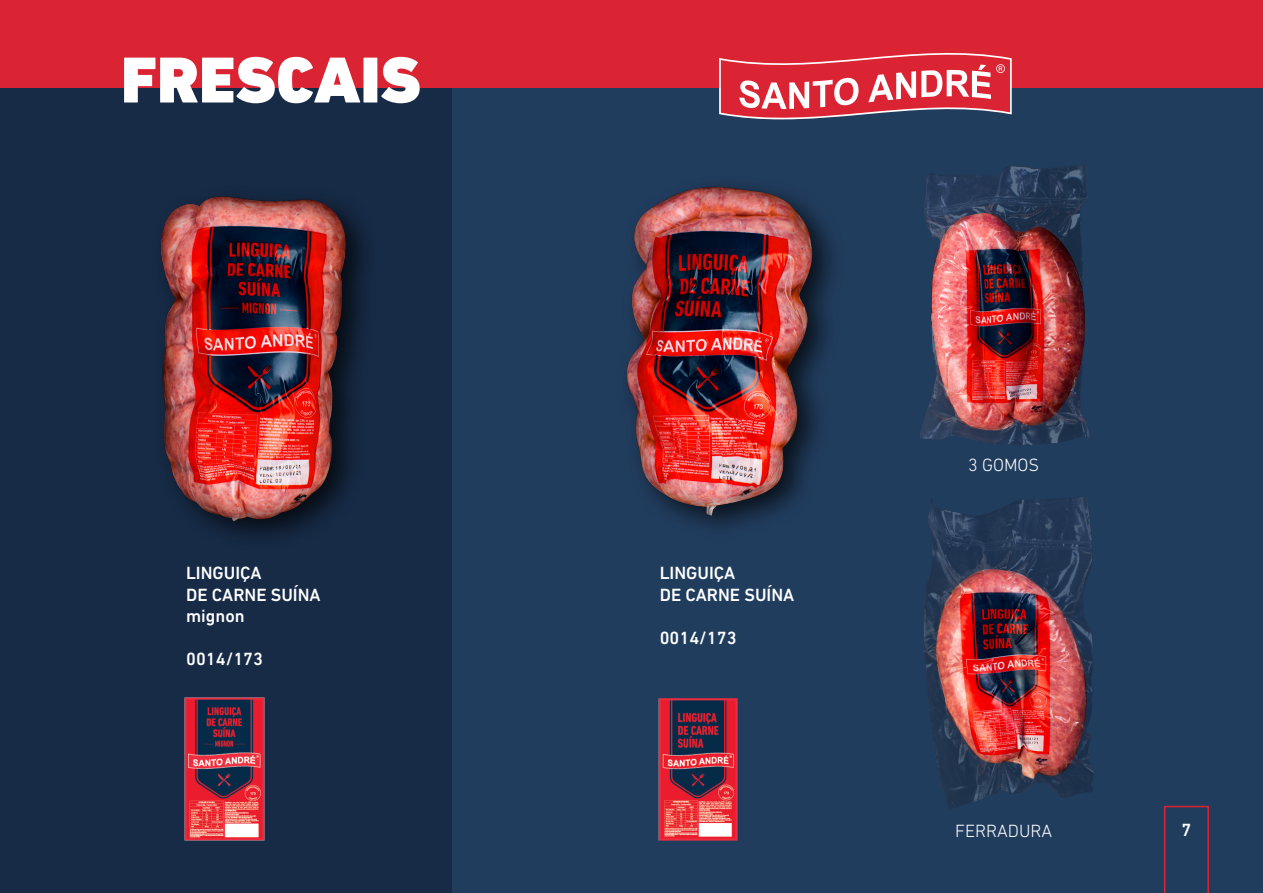
<style>
.page{position:relative;width:1263px;height:893px;background:#fff}
.page>*{position:absolute;margin:0;border:0;box-sizing:border-box;transform-origin:0 0}
.t1{font:900 66px "DIN Next LT Pro";color:#fff}
.t2{font:500 18px/21.6px "DIN Next LT Pro";color:#fff}
.t3{font:300 18px "DIN Next LT Pro";color:#fff}
</style>
<div class="page">
<div style="left:0;top:87px;width:1263px;height:806px;background:#172b47"></div>
<div style="left:452px;top:87px;width:811px;height:806px;background:#213d5e"></div>
<div style="left:0;top:0;width:1263px;height:87px;background:#db2433"></div>
<svg style="left:1164px;top:806px;width:45px;height:87px"></svg>
<img style="left:923px;top:497px;width:171px;height:313px">
<img style="left:920px;top:165px;width:171px;height:280px">
<svg style="left:719px;top:53px;width:293px;height:67px"></svg>
<img style="left:160px;top:196px;width:207px;height:341px">
<img style="left:626px;top:186px;width:208px;height:343px">
<img style="left:658px;top:698px;width:80px;height:142px">
<img style="left:184px;top:697px;width:81px;height:143px">
<h1 class="t1" style="left:121px;top:41px;width:301px">FRESCAIS</h1>
<p class="t2" style="left:186px;top:562px;width:136px">LINGUIÇA<br>DE CARNE SUÍNA mignon</p>
<p class="t2" style="left:186px;top:648px;width:78px">0014/173</p>
<p class="t2" style="left:660px;top:562px;width:136px">LINGUIÇA<br>DE CARNE SUÍNA</p>
<p class="t2" style="left:660px;top:627px;width:78px">0014/173</p>
<p class="t3" style="left:968px;top:455px;width:73px">3 GOMOS</p>
<p class="t3" style="left:955px;top:820px;width:99px">FERRADURA</p>
<p class="t2" style="left:1181px;top:819px;width:11px">7</p>
</div>
